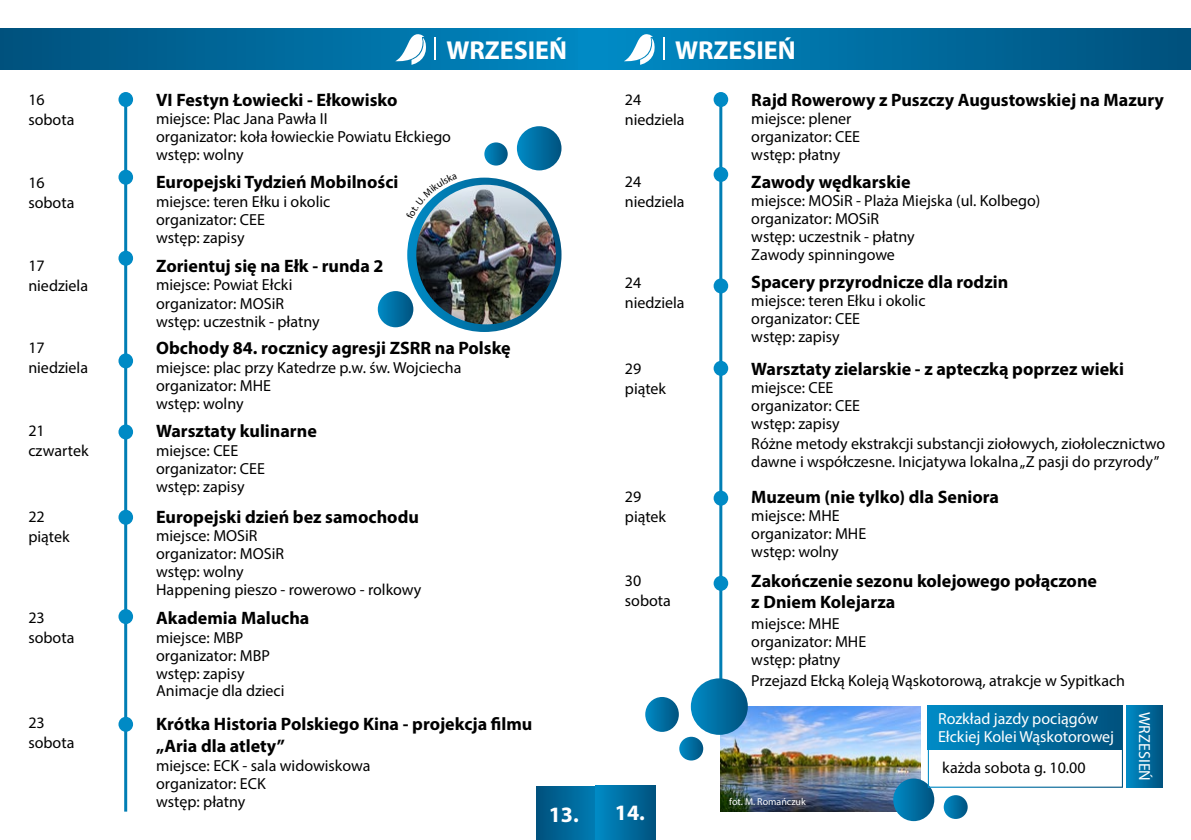
<style>
.page{position:relative;width:1191px;height:840px;background:#fff}
.page>*{position:absolute;margin:0;border:0;box-sizing:border-box;transform-origin:0 0}
.t1{font:700 26px "Myriad Pro";color:#fff}
.t2{font:700 22px "Myriad Pro";color:#fff}
.t3{font:700 18px/21.6px "Myriad Pro";color:#000}
.t4{font:16px/18px "Myriad Pro";color:#000}
.t5{font:16px/18px "Myriad Pro";color:#fff}
.t6{font:10px "Myriad Pro";color:#fff}
</style>
<div class="page">
<div style="left:1px;top:28px;width:612px;height:41px;background:linear-gradient(to right,#00517d,#008ac5)"></div>
<svg style="left:395px;top:33px;width:31px;height:32px"></svg>
<hr style="left:434px;top:37px;width:2px;height:23px;background:#fff">
<hr style="left:124px;top:99px;width:3px;height:712px;background:#017eb4">
<div style="left:118px;top:170px;width:15px;height:15px;background:#008ac5;border-radius:50%"></div>
<div style="left:118px;top:92px;width:15px;height:15px;background:#008ac5;border-radius:50%"></div>
<div style="left:118px;top:250px;width:15px;height:15px;background:#008ac5;border-radius:50%"></div>
<div style="left:118px;top:353px;width:15px;height:15px;background:#008ac5;border-radius:50%"></div>
<div style="left:118px;top:424px;width:15px;height:15px;background:#008ac5;border-radius:50%"></div>
<div style="left:118px;top:509px;width:15px;height:15px;background:#008ac5;border-radius:50%"></div>
<div style="left:118px;top:608px;width:15px;height:15px;background:#008ac5;border-radius:50%"></div>
<div style="left:118px;top:716px;width:15px;height:15px;background:#008ac5;border-radius:50%"></div>
<svg style="left:537px;top:786px;width:58px;height:53px;background:#006697"></svg>
<div style="left:517px;top:126px;width:44px;height:44px;background:linear-gradient(to right,#038cc6,#005481);border-radius:22px"></div>
<svg style="left:484px;top:142px;width:24px;height:23px"></svg>
<svg style="left:378px;top:291px;width:35px;height:36px"></svg>
<svg style="left:404px;top:174px;width:159px;height:160px"></svg>
<div style="left:578px;top:28px;width:613px;height:41px;background:linear-gradient(to right,#008cc8,#00507c)"></div>
<svg style="left:624px;top:33px;width:31px;height:32px"></svg>
<hr style="left:663px;top:37px;width:2px;height:23px;background:#fff">
<hr style="left:719px;top:99px;width:3px;height:592px;background:#017eb4">
<div style="left:713px;top:167px;width:15px;height:15px;background:#008ac5;border-radius:50%"></div>
<div style="left:713px;top:92px;width:15px;height:15px;background:#008ac5;border-radius:50%"></div>
<div style="left:713px;top:278px;width:15px;height:15px;background:#008ac5;border-radius:50%"></div>
<div style="left:713px;top:360px;width:15px;height:15px;background:#008ac5;border-radius:50%"></div>
<div style="left:713px;top:490px;width:15px;height:15px;background:#008ac5;border-radius:50%"></div>
<div style="left:713px;top:575px;width:15px;height:15px;background:#008ac5;border-radius:50%"></div>
<div style="left:595px;top:784px;width:60px;height:55px;background:linear-gradient(to right,#008bc6,#005380)"></div>
<img style="left:721px;top:706px;width:199px;height:105px">
<div style="left:691px;top:678px;width:57px;height:56px;background:linear-gradient(to right,#028bc5,#075681);border-radius:28px"></div>
<svg style="left:679px;top:736px;width:24px;height:24px"></svg>
<svg style="left:645px;top:697px;width:34px;height:34px"></svg>
<div style="left:928px;top:705px;width:195px;height:43px;background:linear-gradient(to right,#008ac5,#00517d)"></div>
<svg style="left:893px;top:741px;width:230px;height:79px"></svg>
<svg style="left:1127px;top:705px;width:35px;height:82px;background:#006ea2"></svg>
<svg style="left:407px;top:177px;width:154px;height:155px;background:#0a74a5"></svg>
<img style="left:416px;top:185px;width:140px;height:139px;border-radius:70px">
<svg style="left:412px;top:179px;width:45px;height:40px"></svg>
<h1 class="t1" style="left:446px;top:33px;width:122px">WRZESIEŃ</h1>
<h1 class="t1" style="left:675px;top:33px;width:122px">WRZESIEŃ</h1>
<p class="t4" style="left:28px;top:89px;width:48px;line-height:20px">16 sobota</p>
<p class="t4" style="left:28px;top:172px;width:48px;line-height:20px">16 sobota</p>
<p class="t4" style="left:28px;top:255px;width:61px;line-height:20px">17 niedziela</p>
<p class="t4" style="left:28px;top:337px;width:61px;line-height:20px">17 niedziela</p>
<p class="t4" style="left:28px;top:420px;width:62px;line-height:20px">21 czwartek</p>
<p class="t4" style="left:28px;top:506px;width:43px;line-height:20px">22 piątek</p>
<p class="t3" style="left:156px;top:88px;width:243px">VI Festyn Łowiecki - Ełkowisko</p>
<p class="t4" style="left:156px;top:109px;width:296px">miejsce: Plac Jana Pawła II<br>organizator: koła łowieckie Powiatu Ełckiego wstęp: wolny</p>
<p class="t4" style="left:156px;top:192px;width:176px">miejsce: teren Ełku i okolic organizator: CEE<br>wstęp: zapisy</p>
<p class="t4" style="left:156px;top:276px;width:165px">miejsce: Powiat Ełcki organizator: MOSiR wstęp: uczestnik - płatny</p>
<p class="t4" style="left:156px;top:358px;width:307px">miejsce: plac przy Katedrze p.w. św. Wojciecha organizator: MHE<br>wstęp: wolny</p>
<p class="t4" style="left:156px;top:441px;width:110px">miejsce: CEE organizator: CEE wstęp: zapisy</p>
<p class="t4" style="left:156px;top:526px;width:129px">miejsce: MOSiR organizator: MOSiR wstęp: wolny</p>
<p class="t3" style="left:156px;top:171px;width:244px">Europejski Tydzień Mobilności</p>
<p class="t3" style="left:156px;top:254px;width:229px">Zorientuj się na Ełk - runda 2</p>
<p class="t3" style="left:156px;top:336px;width:356px">Obchody 84. rocznicy agresji ZSRR na Polskę</p>
<p class="t3" style="left:156px;top:419px;width:162px">Warsztaty kulinarne</p>
<p class="t3" style="left:156px;top:505px;width:264px">Europejski dzień bez samochodu</p>
<p class="t4" style="left:156px;top:580px;width:267px">Happening pieszo - rowerowo - rolkowy</p>
<p class="t4" style="left:28px;top:607px;width:48px;line-height:20px">23 sobota</p>
<p class="t3" style="left:156px;top:606px;width:155px">Akademia Malucha</p>
<p class="t4" style="left:156px;top:627px;width:115px">miejsce: MBP organizator: MBP wstęp: zapisy</p>
<p class="t4" style="left:156px;top:681px;width:130px">Animacje dla dzieci</p>
<p class="t4" style="left:625px;top:89px;width:61px;line-height:20px">24 niedziela</p>
<p class="t4" style="left:625px;top:171px;width:61px;line-height:20px">24 niedziela</p>
<p class="t3" style="left:751px;top:88px;width:414px">Rajd Rowerowy z Puszczy Augustowskiej na Mazury</p>
<p class="t4" style="left:751px;top:109px;width:110px">miejsce: plener organizator: CEE wstęp: płatny</p>
<p class="t4" style="left:751px;top:191px;width:291px">miejsce: MOSiR - Plaża Miejska (ul. Kolbego) organizator: MOSiR<br>wstęp: uczestnik - płatny</p>
<p class="t3" style="left:751px;top:170px;width:161px">Zawody wędkarskie</p>
<p class="t4" style="left:751px;top:245px;width:145px">Zawody spinningowe</p>
<p class="t4" style="left:625px;top:272px;width:61px;line-height:20px">24 niedziela</p>
<p class="t4" style="left:625px;top:358px;width:43px;line-height:20px">29 piątek</p>
<p class="t3" style="left:751px;top:271px;width:258px">Spacery przyrodnicze dla rodzin</p>
<p class="t4" style="left:751px;top:291px;width:176px">miejsce: teren Ełku i okolic organizator: CEE<br>wstęp: zapisy</p>
<p class="t4" style="left:751px;top:378px;width:110px">miejsce: CEE organizator: CEE wstęp: zapisy</p>
<p class="t3" style="left:751px;top:357px;width:374px">Warsztaty zielarskie - z apteczką poprzez wieki</p>
<p class="t4" style="left:751px;top:434px;width:415px">Różne metody ekstrakcji substancji ziołowych, ziołolecznictwo dawne i współczesne. Inicjatywa lokalna „Z pasji do przyrody”</p>
<p class="t4" style="left:625px;top:486px;width:43px;line-height:20px">29 piątek</p>
<p class="t3" style="left:751px;top:485px;width:249px">Muzeum (nie tylko) dla Seniora</p>
<p class="t4" style="left:751px;top:506px;width:116px">miejsce: MHE organizator: MHE wstęp: wolny</p>
<p class="t4" style="left:625px;top:570px;width:48px;line-height:20px">30 sobota</p>
<p class="t3" style="left:751px;top:569px;width:347px">Zakończenie sezonu kolejowego połączone z Dniem Kolejarza</p>
<p class="t4" style="left:751px;top:614px;width:116px">miejsce: MHE organizator: MHE wstęp: płatny</p>
<p class="t4" style="left:751px;top:671px;width:375px">Przejazd Ełcką Koleją Wąskotorową, atrakcje w Sypitkach</p>
<p class="t4" style="left:28px;top:712px;width:48px;line-height:20px">23 sobota</p>
<p class="t3" style="left:156px;top:712px;width:378px">Krótka Historia Polskiego Kina - projekcja filmu „Aria dla atlety”</p>
<p class="t4" style="left:156px;top:756px;width:216px">miejsce: ECK - sala widowiskowa organizator: ECK<br>wstęp: płatny</p>
<h2 class="t2" style="left:549px;top:799px;width:32px">13.</h2>
<h2 class="t2" style="left:615px;top:797px;width:32px">14.</h2>
<p class="t6" style="left:729px;top:794px;width:78px">fot. M. Romańczuk</p>
<p class="t5" style="left:938px;top:708px;width:178px">Rozkład jazdy pociągów<br>Ełckiej Kolei Wąskotorowej</p>
<p class="t5" style="left:1153px;top:711px;width:70px;rotate:90deg">WRZESIEŃ</p>
<p class="t4" style="left:942px;top:757px;width:145px">każda sobota g. 10.00</p>
</div>
